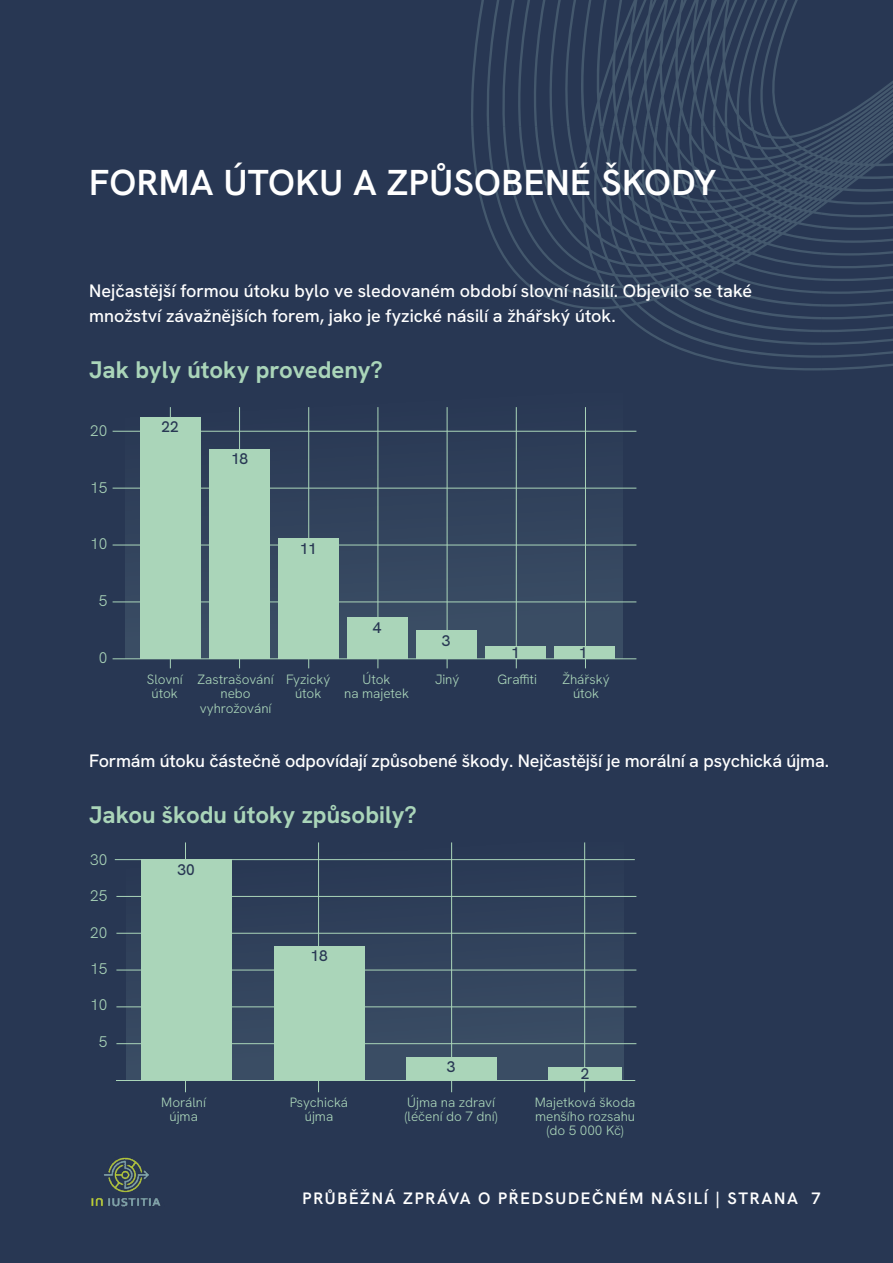
<style>
.page{position:relative;width:893px;height:1263px;background:#283753}
.page>*{position:absolute;margin:0;border:0;box-sizing:border-box;transform-origin:0 0}
.t1{font:600 36px "Hanken Grotesk";letter-spacing:.01em;color:#fff}
.t2{font:700 24px "Hanken Grotesk";color:#aad5b9}
.t3{font:500 18px/25.2px "Hanken Grotesk";letter-spacing:-.005em;color:#fff}
.t4{font:600 16.5px "Hanken Grotesk";letter-spacing:.1em;color:#fff}
.t5{font:300 15.45px "Hanken Grotesk";color:#aad5b9}
.t6{font:500 15.45px "Hanken Grotesk";color:#283753}
.t7{font:300 13.5px/14.2px "Hanken Grotesk";color:#aad5b9;text-align:center}
</style>
<div class="page">
<svg style="left:471px;top:0;width:422px;height:370px"></svg>
<img style="left:91px;top:1157px;width:70px;height:50px">
<div style="left:126px;top:393px;width:497px;height:266px;background:#31425b"></div>
<hr style="left:113px;top:658px;width:523px;height:1px;background:#aad5b9">
<hr style="left:113px;top:601px;width:523px;height:1px;background:#aad5b9">
<hr style="left:113px;top:545px;width:523px;height:1px;background:#aad5b9">
<hr style="left:113px;top:488px;width:523px;height:1px;background:#aad5b9">
<hr style="left:113px;top:431px;width:523px;height:1px;background:#aad5b9">
<hr style="left:308px;top:407px;width:1px;height:261px;background:#aad5b9">
<hr style="left:585px;top:407px;width:1px;height:261px;background:#aad5b9">
<hr style="left:239px;top:407px;width:1px;height:261px;background:#aad5b9">
<hr style="left:516px;top:407px;width:1px;height:261px;background:#aad5b9">
<hr style="left:170px;top:407px;width:1px;height:261px;background:#aad5b9">
<hr style="left:447px;top:407px;width:1px;height:261px;background:#aad5b9">
<hr style="left:377px;top:407px;width:1px;height:261px;background:#aad5b9">
<div style="left:140px;top:417px;width:60px;height:241px;background:#aad5b9"></div>
<div style="left:209px;top:449px;width:61px;height:209px;background:#aad5b9"></div>
<div style="left:278px;top:538px;width:60px;height:120px;background:#aad5b9"></div>
<div style="left:347px;top:617px;width:60px;height:41px;background:#aad5b9"></div>
<div style="left:416px;top:630px;width:60px;height:28px;background:#aad5b9"></div>
<div style="left:485px;top:646px;width:60px;height:12px;background:#aad5b9"></div>
<div style="left:554px;top:646px;width:60px;height:12px;background:#aad5b9"></div>
<div style="left:126px;top:842px;width:497px;height:237px;background:#31425b"></div>
<hr style="left:116px;top:1080px;width:519px;height:1px;background:#aad5b9">
<hr style="left:116px;top:1043px;width:520px;height:1px;background:#aad5b9">
<hr style="left:116px;top:969px;width:520px;height:1px;background:#aad5b9">
<hr style="left:116px;top:896px;width:520px;height:1px;background:#aad5b9">
<hr style="left:116px;top:933px;width:520px;height:1px;background:#aad5b9">
<hr style="left:116px;top:1006px;width:520px;height:1px;background:#aad5b9">
<hr style="left:115px;top:859px;width:520px;height:1px;background:#aad5b9">
<hr style="left:451px;top:842px;width:1px;height:250px;background:#aad5b9">
<hr style="left:318px;top:842px;width:1px;height:250px;background:#aad5b9">
<hr style="left:185px;top:842px;width:1px;height:250px;background:#aad5b9">
<hr style="left:584px;top:842px;width:1px;height:250px;background:#aad5b9">
<div style="left:141px;top:859px;width:90px;height:221px;background:#aad5b9"></div>
<div style="left:274px;top:946px;width:90px;height:134px;background:#aad5b9"></div>
<div style="left:406px;top:1057px;width:90px;height:23px;background:#aad5b9"></div>
<div style="left:548px;top:1068px;width:74px;height:12px;background:#aad5b9"></div>
<h1 class="t1" style="left:89px;top:160px;width:629px">FORMA ÚTOKU A ZPŮSOBENÉ ŠKODY</h1>
<p class="t3" style="left:89px;top:278px;width:664px">Nejčastější formou útoku bylo ve sledovaném období slovní násilí. Objevilo se také množství závažnějších forem, jako je fyzické násilí a žhářský útok.</p>
<h2 class="t2" style="left:89px;top:354px;width:295px">Jak byly útoky provedeny?</h2>
<p class="t5" style="left:90px;top:421px;width:19px">20</p>
<p class="t5" style="left:90px;top:477px;width:19px">15</p>
<p class="t5" style="left:90px;top:534px;width:19px">10</p>
<p class="t5" style="left:99px;top:591px;width:10px">5</p>
<p class="t5" style="left:99px;top:647px;width:10px">0</p>
<p class="t6" style="left:161px;top:417px;width:19px">22</p>
<p class="t6" style="left:231px;top:449px;width:19px">18</p>
<p class="t6" style="left:300px;top:538px;width:19px">11</p>
<p class="t6" style="left:373px;top:617px;width:10px">4</p>
<p class="t6" style="left:442px;top:630px;width:10px">3</p>
<p class="t6" style="left:511px;top:642px;width:10px">1</p>
<p class="t6" style="left:579px;top:642px;width:10px">1</p>
<p class="t7" style="left:147px;top:672px;width:37px">Slovní útok</p>
<p class="t7" style="left:198px;top:672px;width:78px">Zastrašování nebo vyhrožování</p>
<p class="t7" style="left:286px;top:672px;width:46px">Fyzický útok</p>
<p class="t7" style="left:344px;top:672px;width:66px">Útok<br>na majetek</p>
<p class="t7" style="left:435px;top:672px;width:26px">Jiný</p>
<p class="t7" style="left:498px;top:672px;width:41px">Graffiti</p>
<p class="t7" style="left:562px;top:672px;width:49px">Žhářský útok</p>
<p class="t3" style="left:89px;top:747px;width:741px">Formám útoku částečně odpovídají způsobené škody. Nejčastější je morální a psychická újma.</p>
<h2 class="t2" style="left:89px;top:799px;width:329px">Jakou škodu útoky způsobily?</h2>
<p class="t5" style="left:90px;top:849px;width:19px">30</p>
<p class="t5" style="left:90px;top:886px;width:19px">25</p>
<p class="t5" style="left:90px;top:922px;width:19px">20</p>
<p class="t5" style="left:90px;top:958px;width:19px">15</p>
<p class="t5" style="left:90px;top:995px;width:19px">10</p>
<p class="t5" style="left:99px;top:1031px;width:10px">5</p>
<p class="t6" style="left:177px;top:859px;width:19px">30</p>
<p class="t6" style="left:310px;top:946px;width:19px">18</p>
<p class="t6" style="left:447px;top:1057px;width:10px">3</p>
<p class="t7" style="left:161px;top:1095px;width:46px">Morální újma</p>
<p class="t7" style="left:290px;top:1095px;width:60px">Psychická újma</p>
<p class="t7" style="left:405px;top:1095px;width:94px;text-align:left">Újma na zdraví (léčení do 7 dní)</p>
<p class="t6" style="left:581px;top:1064px;width:10px">2</p>
<p class="t7" style="left:535px;top:1095px;width:102px">Majetková škoda menšího rozsahu (do 5 000 Kč)</p>
<p class="t4" style="left:303px;top:1187px;width:520px">PRŮBĚŽNÁ ZPRÁVA O PŘEDSUDEČNÉM NÁSILÍ | STRANA 7</p>
</div>
